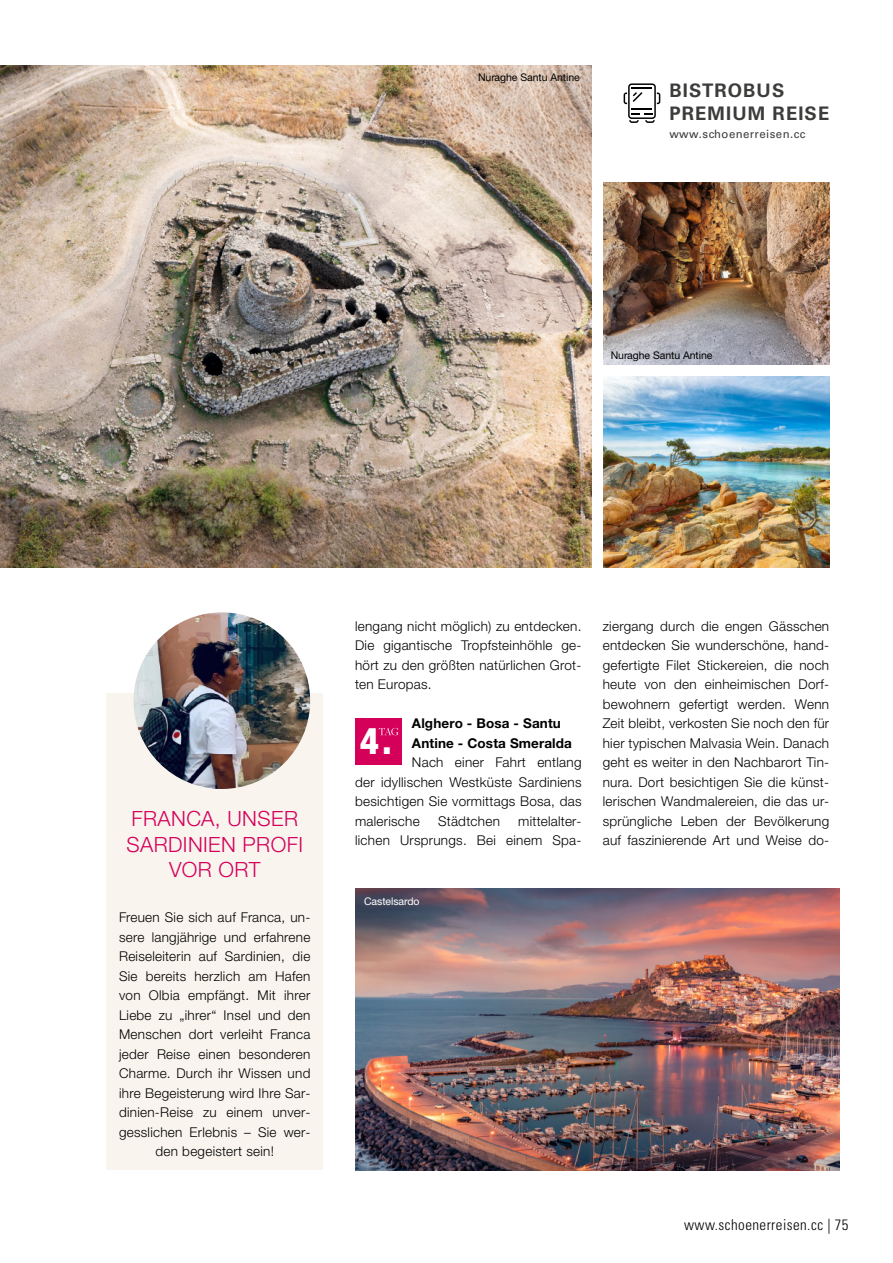
<style>
.page{position:relative;width:893px;height:1263px;background:#fff}
.page>*{position:absolute;margin:0;border:0;box-sizing:border-box;transform-origin:0 0}
.t1{font:800 condensed 37.2px "Helvetica Neue LTW1 G";color:#fff}
.h2_linksbündig_pink{font:300 21px/25.5px "Helvetica Neue LTW1 G";letter-spacing:.02em;color:#d4005a;text-align:center}
.t2{font:700 18.6px/23px "Univers";letter-spacing:.06em;color:#3c3c3b}
.t3{font:300 condensed 15px "Univers";letter-spacing:.03em;color:#000}
.Reisetexte{font:300 13.5px/19.5px "Helvetica Neue LTW1 G";letter-spacing:.02em;color:#000;text-align:justify}
.Fließtext_9pt{font:300 13.5px/19.5px "Helvetica Neue LTW1 G";letter-spacing:.02em;color:#000;text-align:center}
.Reisetitel_Überschriften{font:700 13.5px/19.5px "Helvetica Neue LTW1 G";letter-spacing:.01em;color:#000}
.t4{font:11.4px "Univers";letter-spacing:.04em;color:#3c3c3b}
.Bildtext_schwarz{font:10.5px "Helvetica Neue LTW1 G";letter-spacing:-.005em;color:#000}
.Bildtext_schwarz-2{font:10.5px "Helvetica Neue LTW1 G";letter-spacing:-.005em;color:#fff}
</style>
<div class="page">
<div style="left:106px;top:693px;width:217px;height:477px;background:#f9f5ee"></div>
<svg style="left:624px;top:83px;width:36px;height:40px"></svg>
<img style="left:134px;top:612px;width:176px;height:177px;border-radius:88px">
<div style="left:355px;top:718px;width:47px;height:46px;background:#d4005a"></div>
<svg style="left:379px;top:728px;width:20px;height:7px"></svg>
<img style="left:604px;top:183px;width:225px;height:181px">
<img style="left:604px;top:377px;width:225px;height:191px">
<img style="left:0;top:65px;width:591px;height:503px">
<img style="left:355px;top:889px;width:485px;height:281px">
<p class="Bildtext_schwarz" style="left:478px;top:71px;width:103px">Nuraghe Santu Antine</p>
<p class="t2" style="left:669px;top:79px;width:161px">BISTROBUS<br>PREMIUM REISE</p>
<p class="t4" style="left:669px;top:127px;width:138px">www.schoenerreisen.cc</p>
<p class="Bildtext_schwarz" style="left:611px;top:349px;width:103px">Nuraghe Santu Antine</p>
<p class="h2_linksbündig_pink" style="left:126px;top:806px;width:178px">FRANCA, UNSER<br>SARDINIEN PROFI<br>VOR ORT</p>
<p class="Fließtext_9pt" style="left:119px;top:908px;width:193px">Freuen Sie sich auf Franca, un&shy;sere langjährige und erfahrene<br>Reiseleiterin auf Sardinien, die<br>Sie bereits herzlich am Hafen von Olbia empfängt. Mit ihrer<br>Liebe zu „ihrer“ Insel und den<br>Menschen dort verleiht Franca jeder Reise einen besonderen<br>Charme. Durch ihr Wissen und ihre Begeisterung wird Ihre Sar&shy;dinien-Reise zu einem unver&shy;gesslichen Erlebnis – Sie wer&shy;den begeistert sein!</p>
<p class="Reisetexte" style="left:355px;top:616px;width:228px">lengang nicht möglich) zu entdecken.<br>Die gigantische Tropfsteinhöhle ge&shy;hört zu den größten natürlichen Grot&shy;ten Europas.</p>
<p class="t1" style="left:360px;top:718px;width:33px">4.</p>
<p class="Reisetitel_Überschriften" style="left:412px;top:713px;width:161px">Alghero - Bosa - Santu<br>Antine - Costa Smeralda</p>
<p class="Reisetexte" style="left:355px;top:753px;width:228px;text-indent:57px">Nach einer Fahrt entlang der idyllischen Westküste Sardiniens besichtigen Sie vormittags Bosa, das malerische</p>
<p class="Reisetexte" style="left:438px;top:811px;width:63px">Städtchen</p>
<p class="Reisetexte" style="left:355px;top:811px;width:228px;text-align:right">mittelalter-<br>lichen Ursprungs. Bei einem Spa-</p>
<p class="Bildtext_schwarz-2" style="left:364px;top:894px;width:57px">Castelsardo</p>
<p class="Reisetexte" style="left:603px;top:616px;width:228px">ziergang durch die engen Gässchen entdecken Sie wunderschöne, hand&shy;gefertigte Filet Stickereien, die noch heute von den einheimischen Dorf&shy;bewohnern gefertigt werden. Wenn Zeit bleibt, verkosten Sie noch den für hier typischen Malvasia Wein. Danach geht es weiter in den Nachbarort Tin&shy;nura. Dort besichtigen Sie die künst&shy;lerischen Wandmalereien, die das ur&shy;sprüngliche Leben der Bevölkerung auf faszinierende Art und Weise do-</p>
<p class="t3" style="left:684px;top:1216px;width:166px">www.schoenerreisen.cc | 75</p>
</div>
